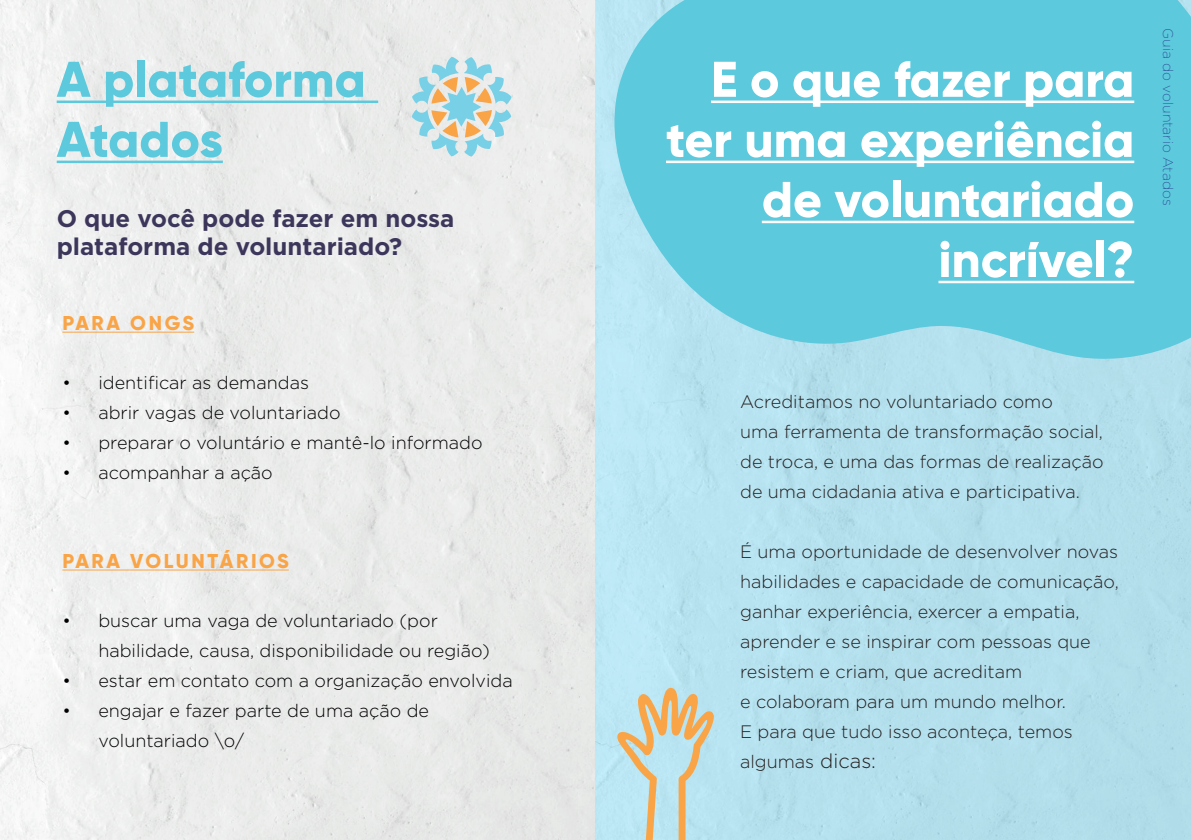
<style>
.page{position:relative;width:1191px;height:840px;background:#fff}
.page>*{position:absolute;margin:0;border:0;box-sizing:border-box;transform-origin:0 0}
.t1{font:800 50px/60px "Gilroy";color:#fff;text-align:right}
.t2{font:800 50px/60px "Gilroy";color:#5dc9dd}
.t3{font:700 24px/28.8px "Gotham";color:#3c365b}
.t4{font:800 20px "Gilroy";letter-spacing:.13em;color:#f9a447}
.t5{font:300 18px/30px "Gotham";color:#231f20}
.t6{font:300 18px/30px "Gotham";color:#000}
.t7{font:200 14px "Gotham";color:#253f8e}
.s1{font-size:20px}
</style>
<div class="page">
<img style="left:0;top:0;width:595px;height:839px">
<svg style="left:412px;top:57px;width:99px;height:99px;background:#c6dad7"></svg>
<div style="left:595px;top:0;width:596px;height:839px;background:#b4dfec"></div>
<hr style="left:57px;top:100px;width:321px;height:3px;background:#5dc9dd">
<hr style="left:57px;top:160px;width:166px;height:3px;background:#5dc9dd">
<hr style="left:62px;top:331px;width:132px;height:1px;background:#f9a447">
<hr style="left:62px;top:569px;width:227px;height:1px;background:#f9a447">
<svg style="left:609px;top:0;width:582px;height:364px;background:#69ccdf"></svg>
<hr style="left:711px;top:100px;width:423px;height:3px;background:#fff">
<hr style="left:666px;top:160px;width:468px;height:3px;background:#fff">
<hr style="left:762px;top:220px;width:372px;height:3px;background:#fff">
<hr style="left:938px;top:280px;width:196px;height:3px;background:#fff">
<svg style="left:616px;top:687px;width:98px;height:152px"></svg>
<h1 class="t2" style="left:57px;top:49px;width:310px">A plataforma<br>Atados</h1>
<h2 class="t3" style="left:57px;top:203px;width:399px">O que você pode fazer em nossa plataforma de voluntariado?</h2>
<p class="t4" style="left:62px;top:310px;width:133px">PARA ONGS</p>
<p class="t6" style="left:62px;top:367px;width:248px">• identificar as demandas</p>
<p class="t6" style="left:62px;top:397px;width:280px">• abrir vagas de voluntariado</p>
<p class="t6" style="left:62px;top:427px;width:422px">• preparar o voluntário e mantê-lo informado</p>
<p class="t6" style="left:62px;top:457px;width:212px">• acompanhar a ação</p>
<p class="t4" style="left:62px;top:548px;width:228px">PARA VOLUNTÁRIOS</p>
<p class="t6" style="left:98px;top:604px;width:393px;text-indent:-36px">• buscar uma vaga de voluntariado (por habilidade, causa, disponibilidade ou região)</p>
<p class="t6" style="left:62px;top:664px;width:452px">• estar em contato com a organização envolvida</p>
<p class="t6" style="left:98px;top:694px;width:332px;text-indent:-36px">• engajar e fazer parte de uma ação de voluntariado \o/</p>
<h1 class="t1" style="left:666px;top:49px;width:470px">E o que fazer para ter uma experiência de voluntariado incrível?</h1>
<p class="t7" style="left:1176px;top:28px;width:178px;rotate:90deg">Guia do voluntario Atados</p>
<p class="t5" style="left:740px;top:386px;width:365px">Acreditamos no voluntariado como<br>uma ferramenta de transformação social, de troca, e uma das formas de realização de uma cidadania ativa e participativa.</p>
<p class="t5" style="left:740px;top:536px;width:380px">É uma oportunidade de desenvolver novas habilidades e capacidade de comunicação, ganhar experiência, exercer a empatia, aprender e se inspirar com pessoas que resistem e criam, que acreditam<br>e colaboram para um mundo melhor.<br>E para que tudo isso aconteça, temos algumas <span class="s1">dicas:</span></p>
</div>
